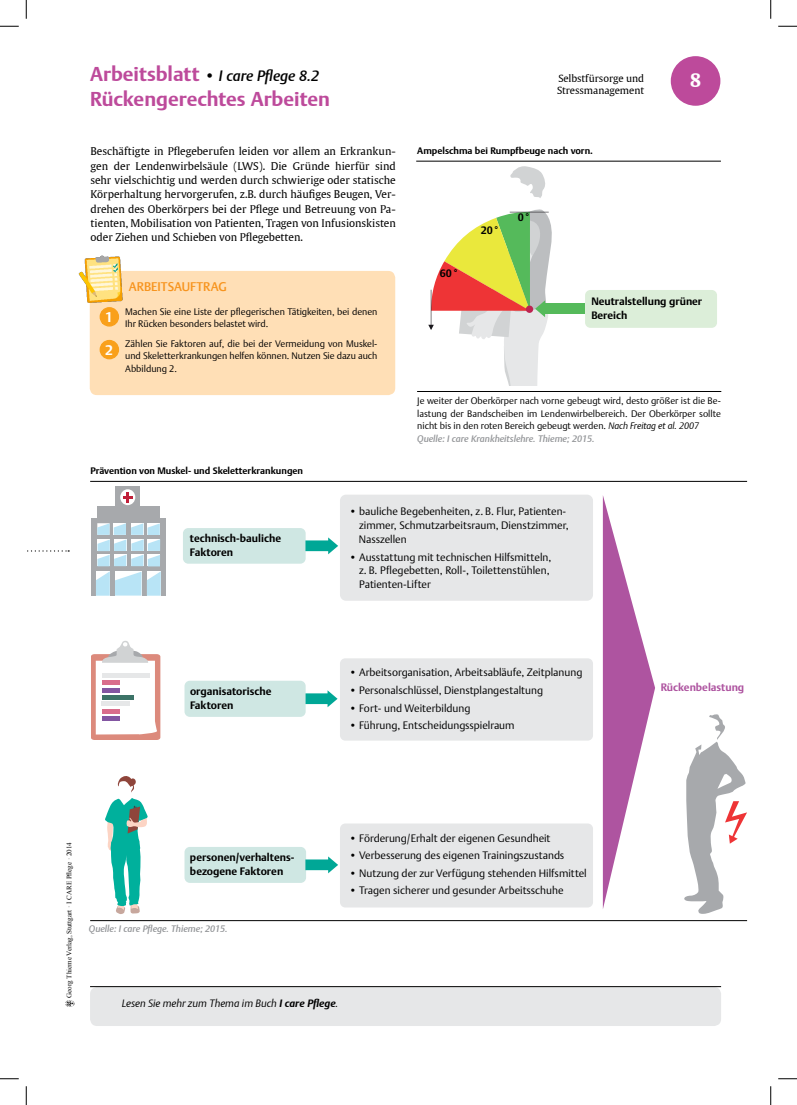
<style>
.page{position:relative;width:797px;height:1105px;background:#fff}
.page>*{position:absolute;margin:0;border:0;box-sizing:border-box;transform-origin:0 0}
.t1{font:700 20px "Thieme Argo 2011";color:#bd4a9b}
.t2{font:700 18.75px "Thieme Gulliver 2011";color:#fff}
.t3{font:italic 500 15px "Thieme Argo 2011";color:#000}
.t4{font:700 13.75px "Thieme Argo 2008";color:#fff}
.t5{font:500 12.5px "Thieme Argo 2011";color:#f7941e}
.t6{font:300 10.62px/13.9px "Thieme Argo 2011";color:#000}
.t7{font:10.62px/14.4px "Thieme Gulliver 2011";color:#000;text-align:justify}
.t8{font:700 10.62px/13.9px "Thieme Argo 2011";color:#000}
.t9{font:italic 300 10.62px "Thieme Argo 2011";color:#000}
.t10{font:700 10.62px "Thieme Argo 2011";color:#ae54a0}
.t11{font:10px/12px "Thieme Gulliver 2011";color:#000}
.t12{font:300 9.38px/12.5px "Thieme Argo 2011";color:#000}
.t13{font:700 9.38px "Thieme Argo 2011";color:#000}
.t14{font:italic 500 9.38px "Thieme Argo 2011";color:#939598}
.t15{font:7px "Times New Roman";color:#000}
.s1{font-weight:700;font-style:normal;font-size:20px;color:#bd4a9b}
.s2{font-style:italic}
.s3{font-weight:500;font-style:italic;color:#939598}
.s4{font-weight:700}
</style>
<div class="page">
<svg style="left:65px;top:1000px;width:10px;height:7px"></svg>
<svg style="left:27px;top:550px;width:42px;height:2px"></svg>
<div style="left:670px;top:56px;width:50px;height:50px;background:#bd4a9b;border-radius:50%"></div>
<div style="left:90px;top:271px;width:305px;height:124px;background:#ffdfb6;border-radius:7px"></div>
<img style="left:78px;top:255px;width:45px;height:53px">
<div style="left:100px;top:308px;width:18px;height:18px;background:#f9a01b;border-radius:50%"></div>
<div style="left:100px;top:307px;width:19px;height:20px;border:1px solid #f9a01b;border-radius:50%"></div>
<div style="left:102px;top:311px;width:14px;height:12px;background:#f9a01b"></div>
<div style="left:100px;top:340px;width:18px;height:19px;background:#f9a01b;border-radius:50%"></div>
<div style="left:100px;top:340px;width:19px;height:19px;border:1px solid #f9a01b;border-radius:50%"></div>
<div style="left:102px;top:344px;width:14px;height:12px;background:#f9a01b"></div>
<hr style="left:90px;top:481px;width:657px;height:1px;background:#000">
<hr style="left:416px;top:161px;width:305px;height:1px;background:#000">
<hr style="left:417px;top:391px;width:304px;height:1px;background:#000">
<div style="left:585px;top:290px;width:132px;height:38px;background:#dceed9;border-radius:5px"></div>
<svg style="left:510px;top:166px;width:35px;height:32px"></svg>
<div style="left:542px;top:304px;width:42px;height:10px;background:#55ba5b"></div>
<svg style="left:428px;top:209px;width:127px;height:176px"></svg>
<hr style="left:509px;top:212px;width:39px;height:1px;background:#1a181d">
<hr style="left:431px;top:290px;width:1px;height:39px;background:#1a181d">
<div style="left:183px;top:528px;width:123px;height:36px;background:#cfe7e3;border-radius:5px"></div>
<div style="left:184px;top:681px;width:122px;height:36px;background:#cfe7e3;border-radius:5px"></div>
<div style="left:184px;top:847px;width:122px;height:36px;background:#cfe7e3;border-radius:5px"></div>
<svg style="left:305px;top:537px;width:33px;height:17px"></svg>
<svg style="left:305px;top:690px;width:32px;height:17px"></svg>
<svg style="left:305px;top:856px;width:33px;height:17px"></svg>
<div style="left:340px;top:495px;width:253px;height:106px;background:#e6e7e8;border-radius:6px"></div>
<div style="left:91px;top:519px;width:75px;height:77px;background:#a7a9ac"></div>
<div style="left:97px;top:506px;width:62px;height:64px;background:#a7a9ac"></div>
<div style="left:116px;top:487px;width:24px;height:26px;background:#a7a9ac"></div>
<svg style="left:120px;top:489px;width:15px;height:16px"></svg>
<svg style="left:123px;top:492px;width:10px;height:11px"></svg>
<svg style="left:96px;top:523px;width:65px;height:73px"></svg>
<svg style="left:105px;top:776px;width:43px;height:138px"></svg>
<div style="left:130px;top:778px;width:6px;height:7px;background:#8f453b;border-radius:50%"></div>
<div style="left:340px;top:658px;width:253px;height:83px;background:#e6e7e8;border-radius:5px"></div>
<div style="left:340px;top:823px;width:253px;height:84px;background:#e6e7e8;border-radius:5px"></div>
<svg style="left:91px;top:641px;width:69px;height:99px"></svg>
<hr style="left:102px;top:674px;width:47px;height:4px;background:#e6e7e8">
<hr style="left:102px;top:681px;width:17px;height:4px;background:#d96d8c">
<hr style="left:102px;top:688px;width:17px;height:4px;background:#8356a2">
<hr style="left:102px;top:702px;width:28px;height:4px;background:#e6e7e8">
<hr style="left:102px;top:709px;width:17px;height:4px;background:#d96d8c">
<hr style="left:102px;top:716px;width:17px;height:4px;background:#8356a2">
<div style="left:102px;top:695px;width:32px;height:5px;background:#3c7367"></div>
<svg style="left:603px;top:496px;width:52px;height:413px"></svg>
<svg style="left:684px;top:714px;width:63px;height:200px"></svg>
<hr style="left:90px;top:920px;width:657px;height:1px;background:#000">
<div style="left:90px;top:987px;width:631px;height:39px;background:#e6e7e8;border-radius:7px"></div>
<hr style="left:90px;top:986px;width:631px;height:1px;background:#000">
<svg style="left:0;top:25px;width:19px;height:2px"></svg>
<svg style="left:778px;top:25px;width:19px;height:2px"></svg>
<svg style="left:0;top:1078px;width:19px;height:1px"></svg>
<svg style="left:778px;top:1078px;width:19px;height:1px"></svg>
<svg style="left:25px;top:0;width:2px;height:19px"></svg>
<svg style="left:25px;top:1086px;width:2px;height:19px"></svg>
<svg style="left:770px;top:0;width:1px;height:19px"></svg>
<svg style="left:770px;top:1086px;width:1px;height:19px"></svg>
<h3 class="t3" style="left:90px;top:65px;width:230px"><span class="s1">Arbeitsblatt</span> • I care Pflege 8.2</h3>
<h1 class="t1" style="left:90px;top:85px;width:241px">Rückengerechtes Arbeiten</h1>
<p class="t7" style="left:90px;top:144px;width:307px">Beschäftigte in Pflegeberufen leiden vor allem an Erkrankun&shy;gen der Lendenwirbelsäule (LWS). Die Gründe hierfür sind sehr vielschichtig und werden durch schwierige oder statische Körperhaltung hervorgerufen, z.B. durch häufiges Beugen, Ver&shy;drehen des Oberkörpers bei der Pflege und Betreuung von Pa&shy;tienten, Mobilisation von Patienten, Tragen von Infusionskisten oder Ziehen und Schieben von Pflegebetten.</p>
<p class="t4" style="left:105px;top:308px;width:9px">1</p>
<p class="t4" style="left:105px;top:340px;width:9px">2</p>
<p class="t5" style="left:129px;top:279px;width:100px">ARBEITSAUFTRAG</p>
<p class="t12" style="left:125px;top:305px;width:254px">Machen Sie eine Liste der pflegerischen Tätigkeiten, bei denen<br>Ihr Rücken besonders belastet wird.</p>
<p class="t12" style="left:125px;top:337px;width:254px;text-align:justify">Zählen Sie Faktoren auf, die bei der Vermeidung von Muskel&shy;und Skeletterkrankungen helfen können. Nutzen Sie dazu auch Abbildung 2.</p>
<p class="t13" style="left:90px;top:465px;width:214px">Prävention von Muskel- und Skeletterkrankungen</p>
<p class="t11" style="left:557px;top:71px;width:89px">Selbstfürsorge und<br>Stressmanagement</p>
<h2 class="t2" style="left:690px;top:65px;width:12px">8</h2>
<p class="t13" style="left:417px;top:144px;width:177px">Ampelschma bei Rumpfbeuge nach vorn.</p>
<p class="t8" style="left:440px;top:266px;width:19px">60 °</p>
<p class="t8" style="left:481px;top:223px;width:19px">20 °</p>
<p class="t8" style="left:517px;top:211px;width:13px">0 °</p>
<p class="t8" style="left:591px;top:294px;width:112px">Neutralstellung grüner<br>Bereich</p>
<p class="t12" style="left:417px;top:394px;width:305px">Je weiter der Oberkörper nach vorne gebeugt wird, desto größer ist die Be&shy;lastung der Bandscheiben im Lendenwirbelbereich. Der Oberkörper sollte nicht bis in den roten Bereich gebeugt werden. <span class="s2">Nach Freitag et al. 2007<br></span><span class="s3">Quelle: I care Krankheitslehre. Thieme; 2015.</span></p>
<p class="t8" style="left:190px;top:532px;width:93px">technisch-bauliche<br>Faktoren</p>
<p class="t8" style="left:190px;top:684px;width:83px">organisatorische<br>Faktoren</p>
<p class="t6" style="left:359px;top:504px;width:211px;text-indent:-10px">• bauliche Begebenheiten, z. B. Flur, Patienten&shy;zimmer, Schmutzarbeitsraum, Dienstzimmer,<br>Nasszellen</p>
<p class="t6" style="left:359px;top:550px;width:194px;text-indent:-10px">• Ausstattung mit technischen Hilfsmitteln, z. B. Pflegebetten, Roll-, Toilettenstühlen,<br>Patienten-Lifter</p>
<p class="t6" style="left:349px;top:665px;width:235px">• Arbeitsorganisation, Arbeitsabläufe, Zeitplanung</p>
<p class="t6" style="left:349px;top:683px;width:195px">• Personalschlüssel, Dienstplangestaltung</p>
<p class="t6" style="left:349px;top:701px;width:123px">• Fort- und Weiterbildung</p>
<p class="t6" style="left:349px;top:718px;width:167px">• Führung, Entscheidungsspielraum</p>
<p class="t10" style="left:660px;top:680px;width:85px">Rückenbelastung</p>
<p class="t15" style="left:64px;top:998px;width:157px;rotate:-90deg">Georg Thieme Verlag, Stuttgart · I CARE Pflege · 2014</p>
<p class="t8" style="left:190px;top:850px;width:106px">personen/verhaltens&shy;bezogene Faktoren</p>
<p class="t14" style="left:89px;top:922px;width:140px">Quelle: I care Pflege. Thieme; 2015.</p>
<p class="t6" style="left:349px;top:831px;width:203px">• Förderung/Erhalt der eigenen Gesundheit</p>
<p class="t6" style="left:349px;top:848px;width:217px">• Verbesserung des eigenen Trainingszustands</p>
<p class="t6" style="left:349px;top:866px;width:239px">• Nutzung der zur Verfügung stehenden Hilfsmittel</p>
<p class="t6" style="left:349px;top:883px;width:216px">• Tragen sicherer und gesunder Arbeitsschuhe</p>
<p class="t9" style="left:122px;top:996px;width:218px">Lesen Sie mehr zum Thema im Buch <span class="s4">I care Pflege</span>.</p>
</div>
